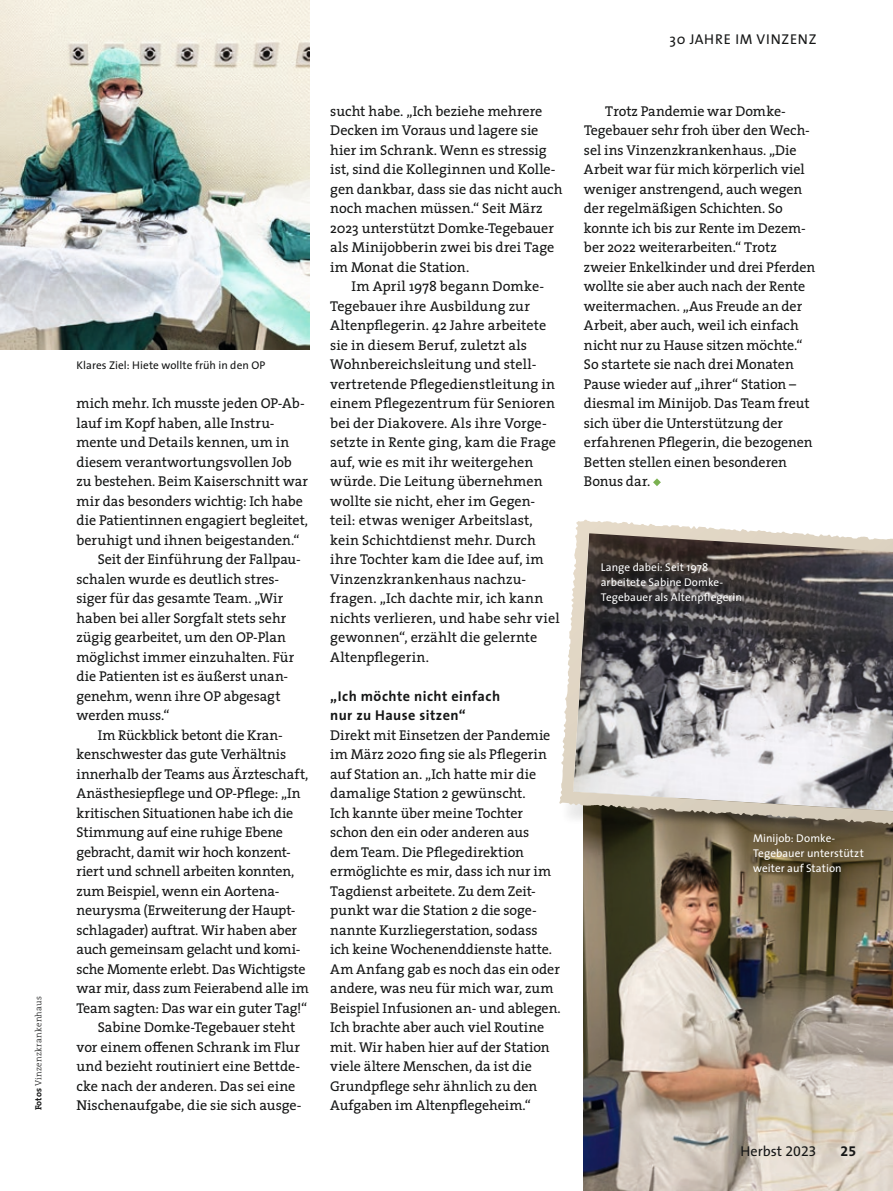
<style>
.page{position:relative;width:893px;height:1191px;background:#fff}
.page>*{position:absolute;margin:0;border:0;box-sizing:border-box;transform-origin:0 0}
.t1{font:14.25px/19.5px "The Serif";letter-spacing:-.005em;color:#151616}
.t2{font:700 14.25px/19.5px "The Sans";letter-spacing:.035em;color:#151616}
.t3{font:14.25px "The Sans";letter-spacing:.05em;color:#151616}
.t4{font:14.25px "The Sans Bold Expert";color:#151616}
.t5{font:11.25px/15px "The Sans";letter-spacing:.005em;color:#fff}
.t6{font:11.25px "The Sans";letter-spacing:.005em;color:#151616}
.t7{font:300 9px "The Serif";letter-spacing:.03em;color:#151616}
.s1{font-weight:700}
.s2{font-family:"The Sans Regular Expert"}
</style>
<div class="page">
<img style="left:584px;top:855px;width:309px;height:336px">
<img style="left:584px;top:530px;width:309px;height:184px">
<img style="left:559px;top:714px;width:334px;height:141px">
<svg style="left:561px;top:521px;width:23px;height:255px"></svg>
<img style="left:0;top:0;width:309px;height:350px">
<svg style="left:653px;top:478px;width:8px;height:8px"></svg>
<p class="t7" style="left:31px;top:1110px;width:115px;rotate:-90deg"><span class="s1">Fotos</span> Vinzenzkrankenhaus</p>
<p class="t3" style="left:670px;top:27px;width:148px">30 JAHRE IM VINZENZ</p>
<p class="t6" style="left:77px;top:355px;width:190px">Klares Ziel: Hiete wollte früh in den OP</p>
<p class="t1" style="left:77px;top:393px;width:230px">mich mehr. Ich musste jeden OP-Ab-</p>
<p class="t1" style="left:77px;top:413px;width:198px">lauf im Kopf haben, alle Instru-</p>
<p class="t1" style="left:77px;top:432px;width:214px">mente und Details kennen, um in</p>
<p class="t1" style="left:77px;top:452px;width:217px">diesem verantwortungsvollen Job</p>
<p class="t1" style="left:77px;top:471px;width:233px">zu bestehen. Beim Kaiserschnitt war</p>
<p class="t1" style="left:77px;top:491px;width:228px">mir das besonders wichtig: Ich habe</p>
<p class="t1" style="left:77px;top:510px;width:233px">die Patientinnen engagiert begleitet,</p>
<p class="t1" style="left:77px;top:529px;width:224px">beruhigt und ihnen beigestanden.“</p>
<p class="t1" style="left:98px;top:549px;width:204px">Seit der Einführung der Fallpau-</p>
<p class="t1" style="left:77px;top:569px;width:204px">schalen wurde es deutlich stres-</p>
<p class="t1" style="left:77px;top:588px;width:208px">siger für das gesamte Team. „Wir</p>
<p class="t1" style="left:77px;top:608px;width:211px">haben bei aller Sorgfalt stets sehr</p>
<p class="t1" style="left:77px;top:627px;width:211px">zügig gearbeitet, um den OP-Plan</p>
<p class="t1" style="left:77px;top:647px;width:219px">möglichst immer einzuhalten. Für</p>
<p class="t1" style="left:77px;top:666px;width:213px">die Patienten ist es äußerst unan-</p>
<p class="t1" style="left:77px;top:686px;width:206px">genehm, wenn ihre OP abgesagt</p>
<p class="t1" style="left:77px;top:705px;width:94px">werden muss.“</p>
<p class="t1" style="left:98px;top:725px;width:186px">Im Rückblick betont die Kran-</p>
<p class="t1" style="left:77px;top:744px;width:211px">kenschwester das gute Verhältnis</p>
<p class="t1" style="left:77px;top:764px;width:233px">innerhalb der Teams aus Ärzteschaft,</p>
<p class="t1" style="left:77px;top:783px;width:226px">Anästhesiepflege und OP-Pflege: „In</p>
<p class="t1" style="left:77px;top:803px;width:218px">kritischen Situationen habe ich die</p>
<p class="t1" style="left:77px;top:822px;width:208px">Stimmung auf eine ruhige Ebene</p>
<p class="t1" style="left:77px;top:842px;width:216px">gebracht, damit wir hoch konzent-</p>
<p class="t1" style="left:77px;top:861px;width:219px">riert und schnell arbeiten konnten,</p>
<p class="t1" style="left:77px;top:881px;width:204px">zum Beispiel, wenn ein Aortena-</p>
<p class="t1" style="left:77px;top:900px;width:220px">neurysma (Erweiterung der Haupt-</p>
<p class="t1" style="left:77px;top:920px;width:222px">schlagader) auftrat. Wir haben aber</p>
<p class="t1" style="left:77px;top:939px;width:225px">auch gemeinsam gelacht und komi-</p>
<p class="t1" style="left:77px;top:959px;width:231px">sche Momente erlebt. Das Wichtigste</p>
<p class="t1" style="left:77px;top:978px;width:234px">war mir, dass zum Feierabend alle im</p>
<p class="t1" style="left:77px;top:998px;width:232px">Team sagten: Das war ein guter Tag!“</p>
<p class="t1" style="left:98px;top:1017px;width:199px">Sabine Domke-Tegebauer steht</p>
<p class="t1" style="left:77px;top:1037px;width:225px">vor einem offenen Schrank im Flur</p>
<p class="t1" style="left:77px;top:1056px;width:225px">und bezieht routiniert eine Bettde-</p>
<p class="t1" style="left:77px;top:1076px;width:220px">cke nach der anderen. Das sei eine</p>
<p class="t1" style="left:77px;top:1095px;width:227px">Nischenaufgabe, die sie sich ausge-</p>
<p class="t1" style="left:330px;top:101px;width:234px">sucht habe. „Ich beziehe mehrere<br>Decken im Voraus und lagere sie hier im Schrank. Wenn es stressig ist, sind die Kolleginnen und Kolle&shy;gen dankbar, dass sie das nicht auch noch machen müssen.“ Seit März<br>2023 unterstützt Domke-Tegebauer als Minijobberin zwei bis drei Tage im Monat die Station.</p>
<p class="t1" style="left:330px;top:276px;width:231px;text-indent:21px">Im April 1978 begann Domke-<br>Tegebauer ihre Ausbildung zur<br>Altenpflegerin. 42 Jahre arbeitete sie in diesem Beruf, zuletzt als<br>Wohnbereichsleitung und stell&shy;vertretende Pflegedienstleitung in einem Pflegezentrum für Senioren bei der Diakovere. Als ihre Vorge&shy;setzte in Rente ging, kam die Frage auf, wie es mit ihr weitergehen würde. Die Leitung übernehmen wollte sie nicht, eher im Gegen&shy;teil: etwas weniger Arbeitslast, kein Schichtdienst mehr. Durch ihre Tochter kam die Idee auf, im<br>Vinzenzkrankenhaus nachzu&shy;fragen. „Ich dachte mir, ich kann nichts verlieren, und habe sehr viel gewonnen“, erzählt die gelernte<br>Altenpflegerin.</p>
<p class="t2" style="left:330px;top:685px;width:171px">„Ich möchte nicht einfach nur zu Hause sitzen“</p>
<p class="t1" style="left:330px;top:725px;width:232px">Direkt mit Einsetzen der Pandemie im März 2020 fing sie als Pflegerin auf Station an. „Ich hatte mir die damalige Station 2 gewünscht.<br>Ich kannte über meine Tochter schon den ein oder anderen aus dem Team. Die Pflegedirektion ermöglichte es mir, dass ich nur im<br>Tagdienst arbeitete. Zu dem Zeit&shy;punkt war die Station 2 die soge&shy;nannte Kurzliegerstation, sodass<br>ich keine Wochenenddienste hatte.<br>Am Anfang gab es noch das ein oder andere, was neu für mich war, zum<br>Beispiel Infusionen an- und ablegen.<br>Ich brachte aber auch viel Routine mit. Wir haben hier auf der Station viele ältere Menschen, da ist die<br>Grundpflege sehr ähnlich zu den<br>Aufgaben im Altenpflegeheim.“</p>
<p class="t1" style="left:584px;top:100px;width:233px;text-indent:21px">Trotz Pandemie war Domke-<br>Tegebauer sehr froh über den Wech&shy;sel ins Vinzenzkrankenhaus. „Die<br>Arbeit war für mich körperlich viel weniger anstrengend, auch wegen der regelmäßigen Schichten. So konnte ich bis zur Rente im Dezem&shy;ber 2022 weiterarbeiten.“ Trotz zweier Enkelkinder und drei Pferden wollte sie aber auch nach der Rente weitermachen. „Aus Freude an der<br>Arbeit, aber auch, weil ich einfach nicht nur zu Hause sitzen möchte.“<br>So startete sie nach drei Monaten<br>Pause wieder auf „ihrer“ Station – diesmal im Minijob. Das Team freut sich über die Unterstützung der erfahrenen Pflegerin, die bezogenen<br>Betten stellen einen besonderen<br>Bonus dar.</p>
<p class="t5" style="left:601px;top:559px;width:143px">Lange dabei: Seit 1978 arbeitete Sabine Domke-<br>Tegebauer als Altenpflegerin</p>
<p class="t5" style="left:753px;top:830px;width:112px">Minijob: Domke-<br>Tegebauer unterstützt weiter auf Station</p>
<p class="t3" style="left:741px;top:1139px;width:77px">Herbst <span class="s2">2023</span></p>
<p class="t4" style="left:840px;top:1139px;width:17px">25</p>
</div>
